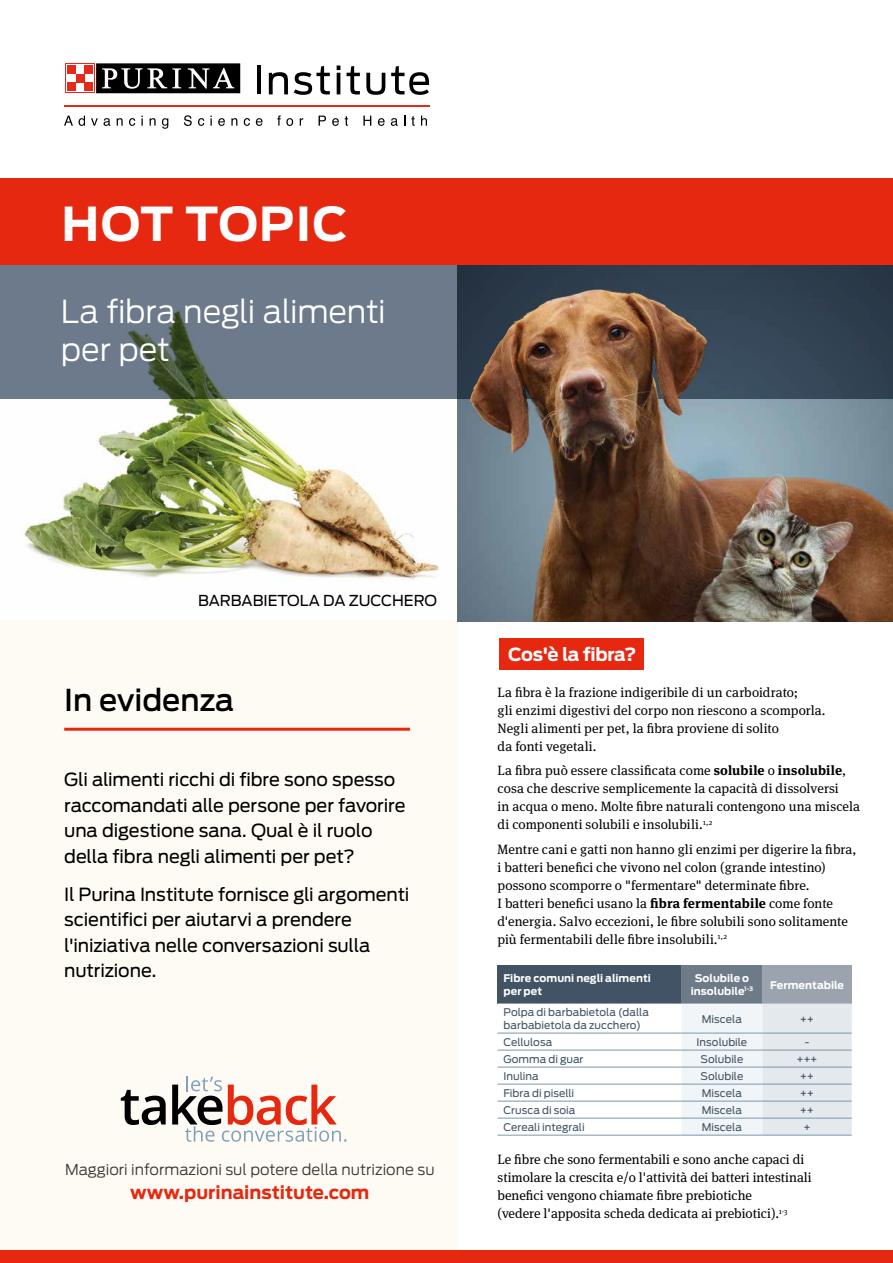
<style>
.page{position:relative;width:893px;height:1263px;background:#fff}
.page>*{position:absolute;margin:0;border:0;box-sizing:border-box;transform-origin:0 0}
.t1{font:700 46.5px "Antenna";letter-spacing:.025em;color:#fff}
.t2{font:300 31.5px/37.5px "Antenna";letter-spacing:-.01em;color:#fff}
.t3{font:500 30px "Antenna";color:#000}
.t4{font:18px/25.5px "Antenna";letter-spacing:-.005em;color:#000}
.t5{font:700 18px "Antenna";color:#e72810}
.t6{font:700 18px "Antenna";letter-spacing:-.02em;color:#fff}
.t7{font:300 15px "Antenna";color:#373437}
.t8{font:15px "Antenna";color:#000}
.t9{font:13.5px/18px "Meta Serif Pro";color:#000}
.t10{font:10.5px/12.6px "Antenna";color:#415364}
.t11{font:700 10.5px/12.6px "Antenna";letter-spacing:.005em;color:#fff}
.s1{font-weight:700}
</style>
<div class="page">
<img style="left:0;top:399px;width:457px;height:222px">
<div style="left:0;top:621px;width:457px;height:642px;background:#fefbf4"></div>
<svg style="left:121px;top:1090px;width:45px;height:35px"></svg>
<svg style="left:172px;top:1076px;width:174px;height:66px"></svg>
<div style="left:499px;top:638px;width:144px;height:32px;background:#e72810"></div>
<hr style="left:64px;top:105px;width:365px;height:1px;background:#e52a1b">
<hr style="left:257px;top:65px;width:3px;height:29px;background:#000">
<svg style="left:269px;top:72px;width:19px;height:22px"></svg>
<svg style="left:294px;top:66px;width:36px;height:29px"></svg>
<hr style="left:337px;top:73px;width:3px;height:21px;background:#000">
<svg style="left:337px;top:65px;width:3px;height:5px"></svg>
<svg style="left:347px;top:66px;width:13px;height:28px"></svg>
<svg style="left:366px;top:73px;width:19px;height:22px"></svg>
<svg style="left:391px;top:66px;width:38px;height:29px"></svg>
<svg style="left:64px;top:116px;width:9px;height:10px"></svg>
<svg style="left:79px;top:116px;width:6px;height:10px"></svg>
<svg style="left:91px;top:118px;width:7px;height:8px"></svg>
<svg style="left:104px;top:118px;width:6px;height:8px"></svg>
<svg style="left:117px;top:118px;width:6px;height:8px"></svg>
<svg style="left:129px;top:118px;width:6px;height:8px"></svg>
<svg style="left:141px;top:116px;width:2px;height:10px"></svg>
<svg style="left:150px;top:118px;width:6px;height:8px"></svg>
<svg style="left:162px;top:118px;width:6px;height:11px"></svg>
<svg style="left:184px;top:115px;width:8px;height:11px"></svg>
<svg style="left:198px;top:118px;width:6px;height:8px"></svg>
<svg style="left:210px;top:116px;width:2px;height:10px"></svg>
<svg style="left:218px;top:118px;width:7px;height:8px"></svg>
<svg style="left:231px;top:118px;width:6px;height:8px"></svg>
<svg style="left:244px;top:118px;width:6px;height:8px"></svg>
<svg style="left:256px;top:118px;width:6px;height:8px"></svg>
<svg style="left:277px;top:115px;width:16px;height:11px"></svg>
<svg style="left:300px;top:118px;width:3px;height:8px"></svg>
<svg style="left:319px;top:116px;width:7px;height:10px"></svg>
<svg style="left:332px;top:118px;width:7px;height:8px"></svg>
<svg style="left:345px;top:116px;width:3px;height:10px"></svg>
<svg style="left:363px;top:116px;width:8px;height:10px"></svg>
<svg style="left:378px;top:118px;width:7px;height:8px"></svg>
<svg style="left:391px;top:118px;width:7px;height:8px"></svg>
<svg style="left:411px;top:116px;width:4px;height:10px"></svg>
<svg style="left:421px;top:116px;width:6px;height:10px"></svg>
<svg style="left:96px;top:63px;width:145px;height:31px"></svg>
<div style="left:65px;top:63px;width:30px;height:30px;background:#e52a1b"></div>
<div style="left:96px;top:63px;width:144px;height:30px;background:#000"></div>
<svg style="left:102px;top:68px;width:79px;height:21px"></svg>
<svg style="left:188px;top:68px;width:46px;height:21px"></svg>
<div style="left:66px;top:64px;width:28px;height:28px;background:#fff"></div>
<div style="left:67px;top:83px;width:9px;height:8px;background:#e52a1b"></div>
<div style="left:84px;top:83px;width:9px;height:8px;background:#e52a1b"></div>
<div style="left:76px;top:74px;width:8px;height:9px;background:#e52a1b"></div>
<div style="left:67px;top:66px;width:9px;height:8px;background:#e52a1b"></div>
<div style="left:84px;top:66px;width:9px;height:8px;background:#e52a1b"></div>
<div style="left:497px;top:965px;width:184px;height:38px;background:#415364"></div>
<div style="left:681px;top:965px;width:81px;height:38px;background:#6d7b88"></div>
<div style="left:762px;top:965px;width:90px;height:38px;background:#9ba4ae"></div>
<svg style="left:497px;top:1003px;width:355px;height:132px"></svg>
<hr style="left:497px;top:1033px;width:184px;height:1px;background:#7a97ab">
<hr style="left:681px;top:1033px;width:81px;height:1px;background:#7a97ab">
<hr style="left:762px;top:1033px;width:90px;height:1px;background:#7a97ab">
<hr style="left:497px;top:1050px;width:184px;height:1px;background:#7a97ab">
<hr style="left:681px;top:1050px;width:81px;height:1px;background:#7a97ab">
<hr style="left:762px;top:1050px;width:90px;height:1px;background:#7a97ab">
<hr style="left:497px;top:1067px;width:184px;height:1px;background:#7a97ab">
<hr style="left:681px;top:1067px;width:81px;height:1px;background:#7a97ab">
<hr style="left:762px;top:1067px;width:90px;height:1px;background:#7a97ab">
<hr style="left:497px;top:1084px;width:184px;height:1px;background:#7a97ab">
<hr style="left:681px;top:1084px;width:81px;height:1px;background:#7a97ab">
<hr style="left:762px;top:1084px;width:90px;height:1px;background:#7a97ab">
<hr style="left:497px;top:1101px;width:184px;height:1px;background:#7a97ab">
<hr style="left:681px;top:1101px;width:81px;height:1px;background:#7a97ab">
<hr style="left:762px;top:1101px;width:90px;height:1px;background:#7a97ab">
<hr style="left:497px;top:1118px;width:184px;height:1px;background:#7a97ab">
<hr style="left:681px;top:1118px;width:81px;height:1px;background:#7a97ab">
<hr style="left:762px;top:1118px;width:90px;height:1px;background:#7a97ab">
<hr style="left:497px;top:1135px;width:184px;height:1px;background:#7a97ab">
<hr style="left:681px;top:1135px;width:81px;height:1px;background:#7a97ab">
<hr style="left:762px;top:1135px;width:90px;height:1px;background:#7a97ab">
<img style="left:457px;top:399px;width:436px;height:222px">
<svg style="left:0;top:265px;width:893px;height:134px;background:#5a616a"></svg>
<img style="left:496px;top:290px;width:102px;height:58px">
<hr style="left:64px;top:728px;width:346px;height:3px;background:#e72810">
<div style="left:0;top:1251px;width:893px;height:12px;background:#e72810"></div>
<div style="left:0;top:179px;width:893px;height:86px;background:#e72810"></div>
<h1 class="t1" style="left:62px;top:196px;width:288px">HOT TOPIC</h1>
<h2 class="t2" style="left:61px;top:293px;width:326px">La fibra negli alimenti per pet</h2>
<p class="t8" style="left:198px;top:591px;width:240px">BARBABIETOLA DA ZUCCHERO</p>
<h3 class="t3" style="left:64px;top:682px;width:171px">In evidenza</h3>
<h3 class="t4" style="left:64px;top:767px;width:343px">Gli alimenti ricchi di fibre sono spesso raccomandati alle persone per favorire una digestione sana. Qual è il ruolo della fibra negli alimenti per pet?</h3>
<h3 class="t4" style="left:64px;top:882px;width:347px">Il Purina Institute fornisce gli argomenti scientifici per aiutarvi a prendere l'iniziativa nelle conversazioni sulla nutrizione.</h3>
<p class="t7" style="left:65px;top:1161px;width:371px">Maggiori informazioni sul potere della nutrizione su</p>
<h3 class="t5" style="left:130px;top:1182px;width:241px">www.purinainstitute.com</h3>
<h3 class="t6" style="left:508px;top:644px;width:130px">Cos'è la fibra?</h3>
<p class="t9" style="left:497px;top:682px;width:329px">La fibra è la frazione indigeribile di un carboidrato;<br>gli enzimi digestivi del corpo non riescono a scomporla.<br>Negli alimenti per pet, la fibra proviene di solito<br>da fonti vegetali.</p>
<p class="t9" style="left:497px;top:761px;width:364px">La fibra può essere classificata come <span class="s1">solubile</span> o <span class="s1">insolubile</span>, cosa che descrive semplicemente la capacità di dissolversi<br>in acqua o meno. Molte fibre naturali contengono una miscela di componenti solubili e insolubili.<sup>1,2</sup></p>
<p class="t9" style="left:497px;top:839px;width:361px">Mentre cani e gatti non hanno gli enzimi per digerire la fibra, i batteri benefici che vivono nel colon (grande intestino) possono scomporre o "fermentare" determinate fibre.<br>I batteri benefici usano la <span class="s1">fibra fermentabile</span> come fonte d'energia. Salvo eccezioni, le fibre solubili sono solitamente più fermentabili delle fibre insolubili.<sup>1,2</sup></p>
<p class="t11" style="left:503px;top:972px;width:149px">Fibre comuni negli alimenti per pet</p>
<p class="t11" style="left:691px;top:972px;width:64px;text-align:center">Solubile o insolubile<sup>1-3</sup></p>
<p class="t11" style="left:770px;top:978px;width:76px">Fermentabile</p>
<p class="t10" style="left:503px;top:1006px;width:147px">Polpa di barbabietola (dalla barbabietola da zucchero)</p>
<p class="t10" style="left:702px;top:1012px;width:42px">Miscela</p>
<p class="t10" style="left:800px;top:1012px;width:16px">++</p>
<p class="t10" style="left:503px;top:1036px;width:50px">Cellulosa</p>
<p class="t10" style="left:697px;top:1036px;width:52px">Insolubile</p>
<p class="t10" style="left:805px;top:1036px;width:6px">-</p>
<p class="t10" style="left:503px;top:1053px;width:82px">Gomma di guar</p>
<p class="t10" style="left:700px;top:1053px;width:44px">Solubile</p>
<p class="t10" style="left:796px;top:1053px;width:23px">+++</p>
<p class="t10" style="left:503px;top:1070px;width:37px">Inulina</p>
<p class="t10" style="left:700px;top:1070px;width:44px">Solubile</p>
<p class="t10" style="left:800px;top:1070px;width:16px">++</p>
<p class="t10" style="left:503px;top:1087px;width:72px">Fibra di piselli</p>
<p class="t10" style="left:702px;top:1087px;width:42px">Miscela</p>
<p class="t10" style="left:800px;top:1087px;width:16px">++</p>
<p class="t10" style="left:503px;top:1104px;width:73px">Crusca di soia</p>
<p class="t10" style="left:702px;top:1104px;width:42px">Miscela</p>
<p class="t10" style="left:800px;top:1104px;width:16px">++</p>
<p class="t10" style="left:503px;top:1121px;width:83px">Cereali integrali</p>
<p class="t10" style="left:702px;top:1121px;width:42px">Miscela</p>
<p class="t10" style="left:803px;top:1121px;width:9px">+</p>
<p class="t9" style="left:497px;top:1150px;width:316px">Le fibre che sono fermentabili e sono anche capaci di stimolare la crescita e/o l'attività dei batteri intestinali benefici vengono chiamate fibre prebiotiche<br>(vedere l'apposita scheda dedicata ai prebiotici).<sup>1-3</sup></p>
</div>
